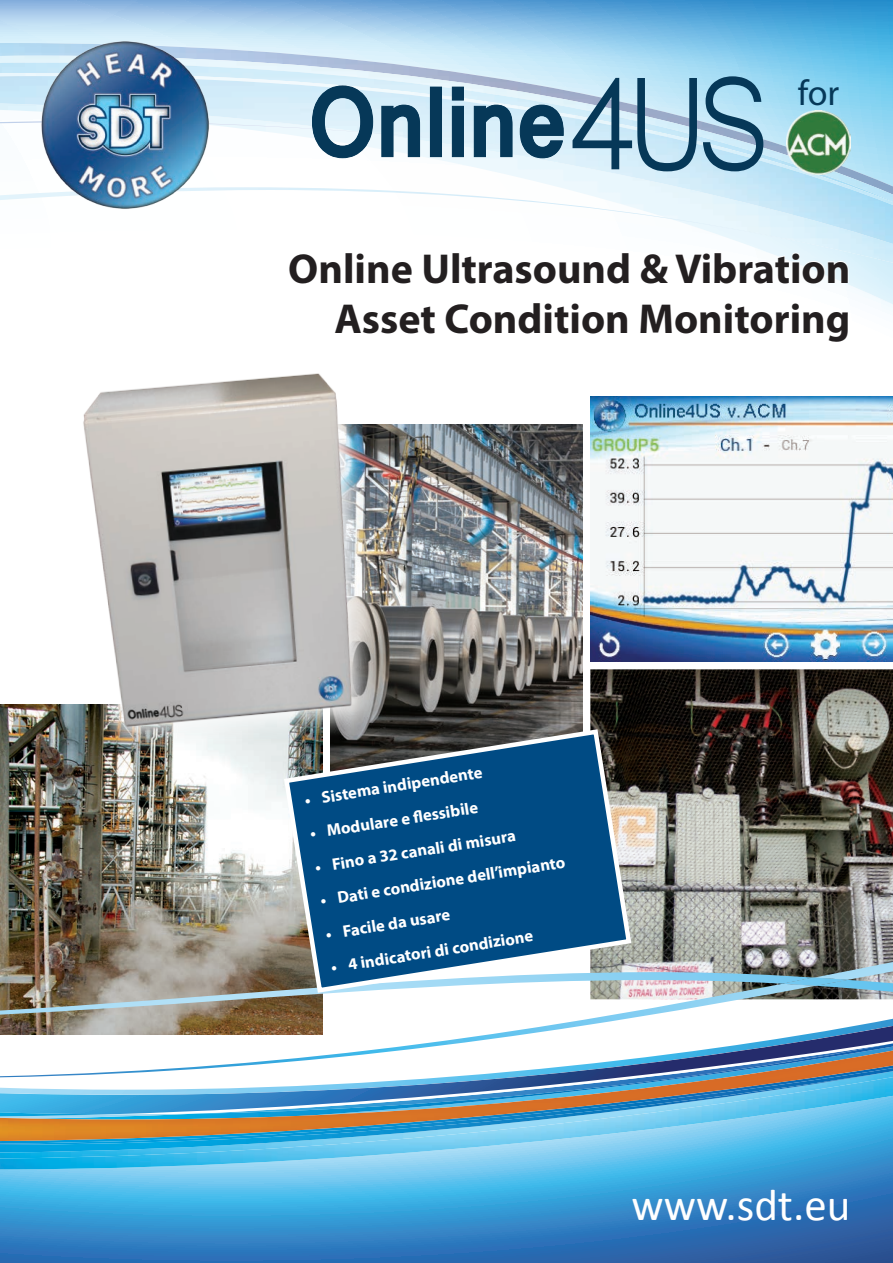
<style>
.page{position:relative;width:893px;height:1263px;background:#fff}
.page>*{position:absolute;margin:0;border:0;box-sizing:border-box;transform-origin:0 0}
.t1{font:45px "Calibri";color:#fff}
.t2{font:700 42px/50.4px "Myriad Pro";color:#231f20;text-align:right}
.t3{font:36px "Myriad Pro";color:#063858}
.t4{font:700 16.65px "Myriad Pro";color:#fff}
</style>
<div class="page">
<svg style="left:0;top:0;width:893px;height:43px;background:#82bce4"></svg>
<img style="left:0;top:43px;width:893px;height:13px">
<img style="left:0;top:56px;width:893px;height:7px">
<img style="left:0;top:63px;width:893px;height:10px">
<img style="left:0;top:76px;width:893px;height:111px">
<img style="left:541px;top:187px;width:352px;height:81px">
<img style="left:0;top:121px;width:541px;height:82px">
<svg style="left:312px;top:85px;width:61px;height:73px;background:#7696aa"></svg>
<svg style="left:381px;top:104px;width:39px;height:53px;background:#4f758d"></svg>
<div style="left:430px;top:87px;width:11px;height:70px;background:#063858"></div>
<div style="left:430px;top:87px;width:12px;height:70px;border:1px solid #063858"></div>
<svg style="left:452px;top:86px;width:12px;height:71px"></svg>
<svg style="left:473px;top:104px;width:40px;height:53px;background:#4f778f"></svg>
<svg style="left:519px;top:104px;width:45px;height:55px;background:#507891"></svg>
<svg style="left:572px;top:78px;width:125px;height:93px;background:#94b5c9"></svg>
<svg style="left:703px;top:76px;width:60px;height:95px;background:#7ea8c0"></svg>
<img style="left:590px;top:669px;width:303px;height:293px">
<img style="left:398px;top:424px;width:185px;height:303px">
<img style="left:787px;top:111px;width:63px;height:64px">
<img style="left:590px;top:396px;width:303px;height:265px">
<img style="left:0;top:704px;width:281px;height:258px">
<img style="left:48px;top:424px;width:350px;height:338px">
<img style="left:53px;top:373px;width:340px;height:544px">
<img style="left:32px;top:32px;width:186px;height:177px">
<svg style="left:0;top:1241px;width:893px;height:22px;background:#2b6bb0"></svg>
<svg style="left:0;top:1018px;width:893px;height:223px;background:#409ad3"></svg>
<img style="left:0;top:962px;width:893px;height:38px">
<svg style="left:0;top:984px;width:816px;height:59px"></svg>
<img style="left:0;top:1158px;width:893px;height:11px">
<img style="left:0;top:1145px;width:893px;height:13px">
<img style="left:0;top:1145px;width:891px;height:7px">
<img style="left:0;top:1143px;width:893px;height:2px">
<svg style="left:0;top:1043px;width:893px;height:7px"></svg>
<img style="left:0;top:1119px;width:893px;height:24px">
<svg style="left:0;top:1050px;width:893px;height:69px"></svg>
<img style="left:601px;top:1073px;width:157px;height:31px">
<img style="left:757px;top:1050px;width:136px;height:35px">
<img style="left:0;top:1093px;width:601px;height:48px">
<svg style="left:281px;top:727px;width:353px;height:268px;background:#35688e"></svg>
<svg style="left:541px;top:252px;width:89px;height:16px"></svg>
<svg style="left:640px;top:253px;width:29px;height:15px"></svg>
<svg style="left:675px;top:252px;width:174px;height:32px"></svg>
<svg style="left:412px;top:809px;width:11px;height:14px"></svg>
<h3 class="t3" style="left:798px;top:71px;width:43px">for</h3>
<h2 class="t2" style="left:288px;top:242px;width:564px">Online Ultrasound &amp; Vibration<br>Asset Condition Monitoring</h2>
<p class="t4" style="left:303px;top:789px;width:181px;rotate:-9deg">• Sistema indipendente</p>
<p class="t4" style="left:308px;top:823px;width:171px;rotate:-9deg">• Modulare e essibile</p>
<p class="t4" style="left:314px;top:856px;width:204px;rotate:-9deg">• Fino a 32 canali di misura</p>
<p class="t4" style="left:319px;top:890px;width:249px;rotate:-9deg">• Dati e condizione dell’impianto</p>
<p class="t4" style="left:324px;top:923px;width:127px;rotate:-9deg">• Facile da usare</p>
<p class="t4" style="left:330px;top:957px;width:206px;rotate:-9deg">• 4 indicatori di condizione</p>
<h1 class="t1" style="left:631px;top:1177px;width:220px">www.sdt.eu</h1>
</div>
